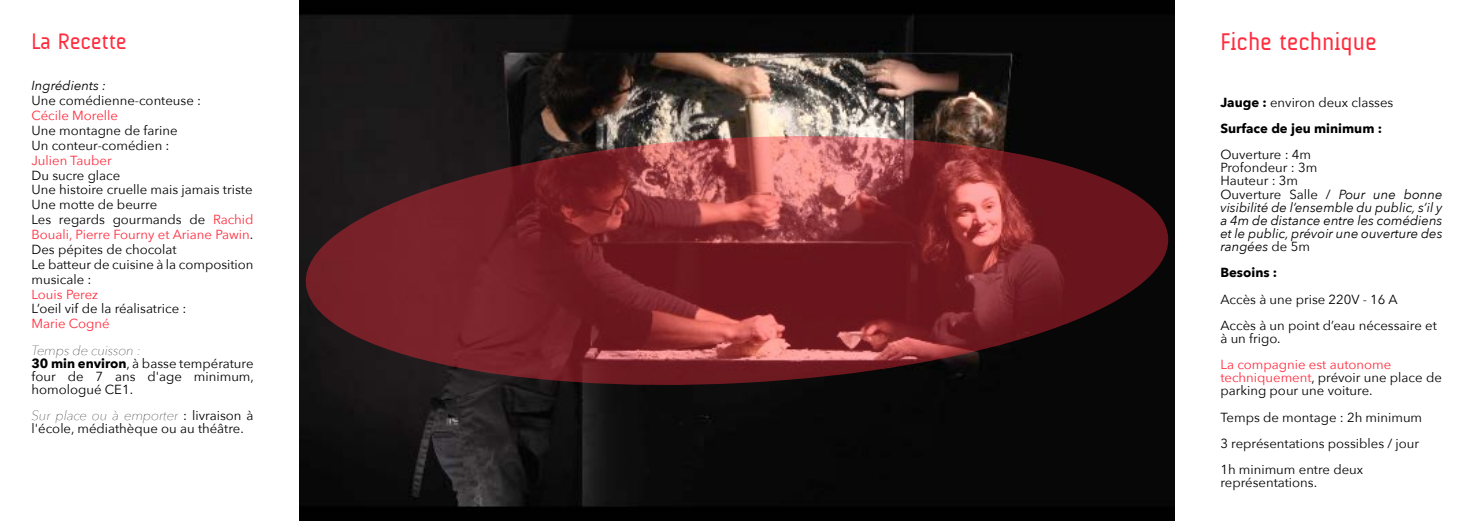
<style>
.page{position:relative;width:1474px;height:521px;background:#fff}
.page>*{position:absolute;margin:0;border:0;box-sizing:border-box;transform-origin:0 0}
.t1{font:24.5px "A Udimat";color:#ff2c3e}
.t2{font:22.75px "A Udimat";color:#ff2c3e}
.t3{font:13.12px/14.9px "Avenir Next";color:#000}
.t4{font:italic 13.12px/13.1px "Avenir Next";color:#000}
.t5{font:700 13.12px/26.2px "Avenir Next";color:#000}
.t6{font:13.12px "Avenir Next";color:#ff2c3e}
.s1{color:#ff2c3e}
.s2{font-weight:200;font-style:italic}
.s3{font-weight:700}
.s4{font-weight:400}
.s5{font-style:normal}
</style>
<div class="page">
<img style="left:300px;top:0;width:873px;height:521px">
<svg style="left:302px;top:126px;width:869px;height:269px"></svg>
<h2 class="t2" style="left:32px;top:28px;width:97px">La Recette</h2>
<p class="t4" style="left:32px;top:80px;width:76px">Ingrédients :</p>
<p class="t3" style="left:32px;top:94px;width:171px">Une comédienne-conteuse :</p>
<p class="t6" style="left:32px;top:107px;width:88px">Cécile Morelle</p>
<p class="t3" style="left:32px;top:123px;width:148px">Une montagne de farine<br>Un conteur-comédien :</p>
<p class="t6" style="left:32px;top:151px;width:82px">Julien Tauber</p>
<p class="t3" style="left:32px;top:168px;width:223px">Du sucre glace<br>Une histoire cruelle mais jamais triste<br>Une motte de beurre<br>Les regards gourmands de <span class="s1">Rachid<br>Bouali, Pierre Fourny et Ariane Pawin</span>.<br>Des pépites de chocolat<br>Le batteur de cuisine à la composition musicale :</p>
<p class="t6" style="left:32px;top:285px;width:68px">Louis Perez</p>
<p class="t3" style="left:32px;top:302px;width:156px">L’oeil vif de la réalisatrice :</p>
<p class="t6" style="left:32px;top:315px;width:80px">Marie Cogné</p>
<p class="t3" style="left:32px;top:344px;width:224px;line-height:13.1px"><span class="s2">Temps de cuisson :<br></span><span class="s3">30 min environ</span>, à basse température four de 7 ans d'age minimum, homologué CE1.</p>
<p class="t3" style="left:32px;top:409px;width:223px;line-height:13.1px"><span class="s2">Sur place ou à emporter</span> : livraison à l'école, médiathèque ou au théâtre.</p>
<h1 class="t1" style="left:1220px;top:28px;width:158px">Fiche technique</h1>
<p class="t5" style="left:1220px;top:89px;width:174px">Jauge : <span class="s4">environ deux classes<br></span>Surface de jeu minimum :</p>
<p class="t4" style="left:1220px;top:148px;width:224px"><span class="s5">Ouverture : 4m<br>Profondeur : 3m<br>Hauteur : 3m<br>Ouverture Salle /</span> Pour une bonne visibilité de l’ensemble du public, s’il y a 4m de distance entre les comédiens et le public, prévoir une ouverture des rangées <span class="s5">de 5m</span></p>
<p class="t5" style="left:1220px;top:260px;width:58px">Besoins :</p>
<p class="t3" style="left:1220px;top:286px;width:218px;line-height:26.2px">Accès à une prise 220V - 16 A<br>Accès à un point d’eau nécessaire et</p>
<p class="t3" style="left:1220px;top:331px;width:62px">à un frigo.</p>
<p class="t3" style="left:1220px;top:358px;width:223px;line-height:13.1px"><span class="s1">La compagnie est autonome techniquement</span>, prévoir une place de parking pour une voiture.</p>
<p class="t3" style="left:1220px;top:404px;width:203px;line-height:26.2px">Temps de montage : 2h minimum<br>3 représentations possibles / jour<br>1h minimum entre deux</p>
<p class="t3" style="left:1220px;top:476px;width:98px">représentations.</p>
</div>
